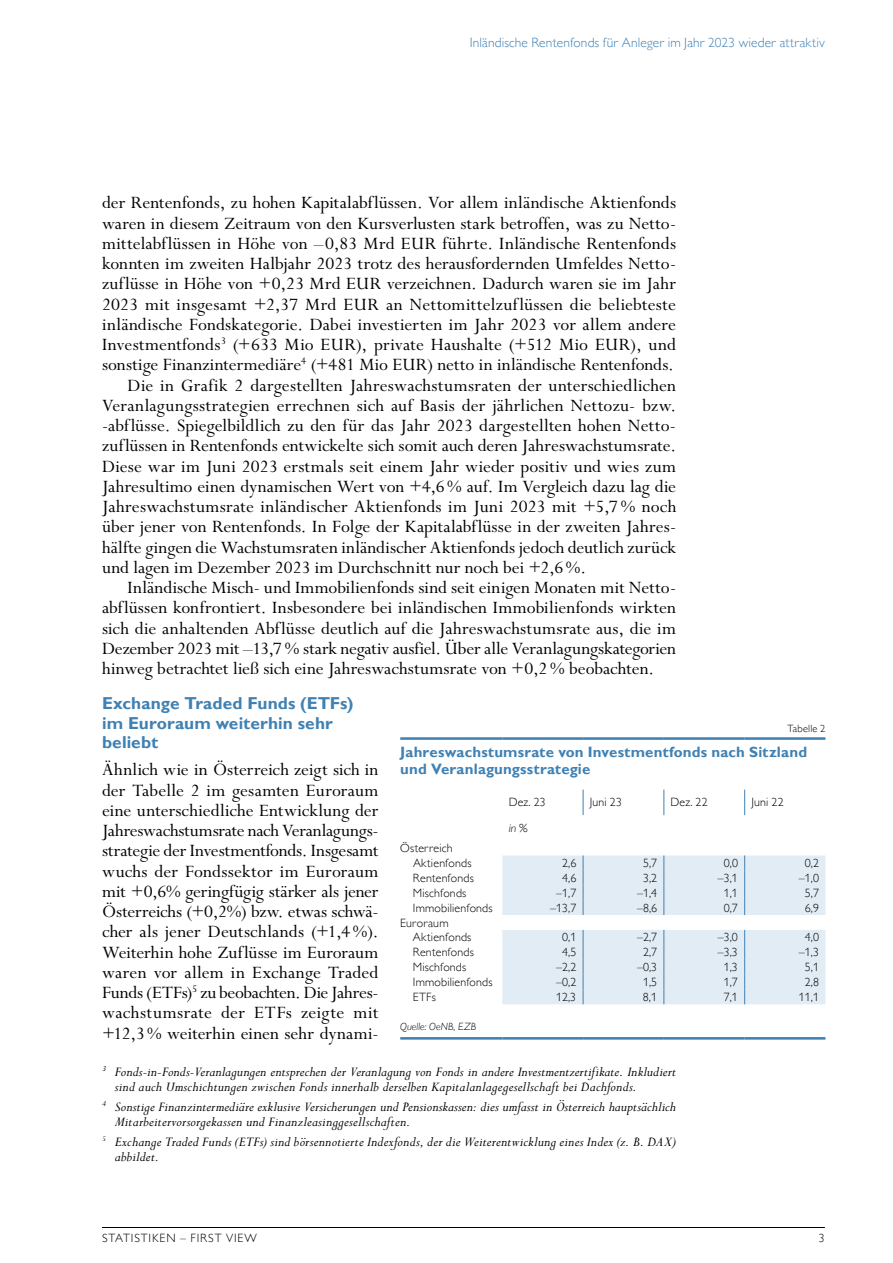
<style>
.page{position:relative;width:893px;height:1263px;background:#fff}
.page>*{position:absolute;margin:0;border:0;box-sizing:border-box;transform-origin:0 0}
.t1{font:19.5px/20.2px "Perpetua Std";letter-spacing:.005em;color:#000;text-align:justify}
.t2{font:700 17.25px/19.5px "Gill Sans MT Pro";letter-spacing:.005em;color:#4081b3}
.t3{font:italic 15px/15px "Perpetua Std";letter-spacing:.01em;color:#000}
.t4{font:700 15px/17px "Gill Sans MT Pro";letter-spacing:.01em;color:#4081b3}
.t5{font:300 13.5px "Gill Sans MT Pro";letter-spacing:.01em;color:#4081b3}
.t6{font:300 12px/14.9px "Gill Sans MT Pro";letter-spacing:.015em;color:#000}
.t7{font:300 12px "Gill Sans MT Pro";letter-spacing:.075em;color:#000}
.t8{font:italic 300 12px "Gill Sans MT Pro";color:#000}
.t9{font:italic 300 10.5px "Gill Sans MT Pro";letter-spacing:.01em;color:#000}
.t10{font:300 10.5px "Gill Sans MT Pro";letter-spacing:.02em;color:#000}
</style>
<div class="page">
<hr style="left:102px;top:1227px;width:723px;height:1px;background:#000">
<svg style="left:502px;top:855px;width:323px;height:149px;background:#e4edf4"></svg>
<hr style="left:400px;top:737px;width:102px;height:3px;background:#4081b3">
<hr style="left:502px;top:737px;width:81px;height:3px;background:#4081b3">
<hr style="left:583px;top:737px;width:81px;height:3px;background:#4081b3">
<hr style="left:664px;top:737px;width:81px;height:3px;background:#4081b3">
<hr style="left:745px;top:737px;width:80px;height:3px;background:#4081b3">
<hr style="left:400px;top:1037px;width:102px;height:3px;background:#4081b3">
<hr style="left:502px;top:1037px;width:81px;height:3px;background:#4081b3">
<hr style="left:583px;top:1037px;width:81px;height:3px;background:#4081b3">
<hr style="left:664px;top:1037px;width:81px;height:3px;background:#4081b3">
<hr style="left:745px;top:1037px;width:80px;height:3px;background:#4081b3">
<svg style="left:583px;top:789px;width:1px;height:26px"></svg>
<svg style="left:664px;top:789px;width:1px;height:26px"></svg>
<svg style="left:744px;top:789px;width:1px;height:26px"></svg>
<svg style="left:583px;top:855px;width:1px;height:60px"></svg>
<svg style="left:664px;top:855px;width:1px;height:60px"></svg>
<svg style="left:744px;top:855px;width:1px;height:60px"></svg>
<svg style="left:583px;top:930px;width:1px;height:74px"></svg>
<svg style="left:664px;top:930px;width:1px;height:74px"></svg>
<svg style="left:744px;top:930px;width:1px;height:74px"></svg>
<p class="t5" style="left:470px;top:35px;width:357px">Inländische Rentenfonds für Anleger im Jahr 2023 wieder attraktiv</p>
<p class="t1" style="left:102px;top:193px;width:576px">der Rentenfonds, zu hohen Kapitalabflüssen. Vor allem inländische Aktienfonds</p>
<p class="t1" style="left:102px;top:214px;width:576px">waren in diesem Zeitraum von den Kursverlusten stark betroffen, was zu Netto-</p>
<p class="t1" style="left:102px;top:234px;width:576px">mittelabflüssen in Höhe von –0,83 Mrd EUR führte. Inländische Rentenfonds</p>
<p class="t1" style="left:102px;top:254px;width:576px">konnten im zweiten Halbjahr 2023 trotz des herausfordernden Umfeldes Netto-</p>
<p class="t1" style="left:102px;top:274px;width:576px">zuflüsse in Höhe von +0,23 Mrd EUR verzeichnen. Dadurch waren sie im Jahr</p>
<p class="t1" style="left:102px;top:295px;width:575px">2023 mit insgesamt +2,37 Mrd EUR an Nettomittelzuflüssen die beliebteste</p>
<p class="t1" style="left:102px;top:315px;width:575px">inländische Fondskategorie. Dabei investierten im Jahr 2023 vor allem andere</p>
<p class="t1" style="left:102px;top:335px;width:576px">Investmentfonds<sup>3</sup> (+633 Mio EUR), private Haushalte (+512 Mio EUR), und</p>
<p class="t1" style="left:102px;top:355px;width:573px">sonstige Finanzintermediäre<sup>4</sup> (+481 Mio EUR) netto in inländische Rentenfonds.</p>
<p class="t1" style="left:128px;top:376px;width:550px">Die in Grafik 2 dargestellten Jahreswachstumsraten der unterschiedlichen</p>
<p class="t1" style="left:102px;top:396px;width:576px">Veranlagungsstrategien errechnen sich auf Basis der jährlichen Nettozu- bzw.</p>
<p class="t1" style="left:102px;top:416px;width:575px">--abflüsse. Spiegelbildlich zu den für das Jahr 2023 dargestellten hohen Netto-</p>
<p class="t1" style="left:102px;top:436px;width:576px">zuflüssen in Rentenfonds entwickelte sich somit auch deren Jahreswachstumsrate.</p>
<p class="t1" style="left:102px;top:457px;width:576px">Diese war im Juni 2023 erstmals seit einem Jahr wieder positiv und wies zum</p>
<p class="t1" style="left:102px;top:477px;width:576px">Jahresultimo einen dynamischen Wert von +4,6 % auf. Im Vergleich dazu lag die</p>
<p class="t1" style="left:102px;top:497px;width:576px">Jahreswachstumsrate inländischer Aktienfonds im Juni 2023 mit +5,7 % noch</p>
<p class="t1" style="left:102px;top:517px;width:576px">über jener von Rentenfonds. In Folge der Kapitalabflüsse in der zweiten Jahres-</p>
<p class="t1" style="left:102px;top:537px;width:576px">hälfte gingen die Wachstumsraten inländischer Aktienfonds jedoch deutlich zurück</p>
<p class="t1" style="left:102px;top:558px;width:486px">und lagen im Dezember 2023 im Durchschnitt nur noch bei +2,6 %.</p>
<p class="t1" style="left:128px;top:578px;width:550px">Inländische Misch- und Immobilienfonds sind seit einigen Monaten mit Netto-</p>
<p class="t1" style="left:102px;top:598px;width:576px">abflüssen konfrontiert. Insbesondere bei inländischen Immobilienfonds wirkten</p>
<p class="t1" style="left:102px;top:618px;width:576px">sich die anhaltenden Abflüsse deutlich auf die Jahreswachstumsrate aus, die im</p>
<p class="t1" style="left:102px;top:639px;width:576px">Dezember 2023 mit –13,7 % stark negativ ausfiel. Über alle Veranlagungskategorien</p>
<p class="t1" style="left:102px;top:659px;width:554px">hinweg betrachtet ließ sich eine Jahreswachstumsrate von +0,2 % beobachten.</p>
<p class="t2" style="left:102px;top:693px;width:253px">Exchange Traded Funds (ETFs) im Euroraum weiterhin sehr beliebt</p>
<p class="t1" style="left:102px;top:760px;width:278px">Ähnlich wie in Österreich zeigt sich in der Tabelle 2 im gesamten Euroraum eine unterschiedliche Entwicklung der Jahreswachstumsrate nach Veranlagungs&shy;strategie der Investmentfonds. Insgesamt wuchs der Fondssektor im Euroraum mit +0,6% geringfügig stärker als jener Österreichs (+0,2%) bzw. etwas schwä&shy;cher als jener Deutschlands (+1,4 %).<br>Weiterhin hohe Zuflüsse im Euroraum waren vor allem in Exchange Traded Funds (ETFs)<sup>5</sup> zu beobachten. Die Jahres&shy;wachstumsrate der ETFs zeigte mit +12,3 % weiterhin einen sehr dynami-</p>
<p class="t3" style="left:115px;top:1064px;width:563px;text-indent:-13px"><sup>3</sup> Fonds-in-Fonds-Veranlagungen entsprechen der Veranlagung von Fonds in andere Investmentzertifikate. Inkludiert sind auch Umschichtungen zwischen Fonds innerhalb derselben Kapitalanlagegesellschaft bei Dachfonds.</p>
<p class="t3" style="left:115px;top:1099px;width:563px;text-indent:-13px"><sup>4</sup> Sonstige Finanzintermediäre exklusive Versicherungen und Pensionskassen: dies umfasst in Österreich hauptsächlich<br>Mitarbeitervorsorgekassen und Finanzleasinggesellschaften.</p>
<p class="t3" style="left:115px;top:1135px;width:563px;text-indent:-13px"><sup>5</sup> Exchange Traded Funds (ETFs) sind börsennotierte Indexfonds, der die Weiterentwicklung eines Index (z. B. DAX) abbildet.</p>
<p class="t10" style="left:787px;top:722px;width:39px">Tabelle 2</p>
<p class="t4" style="left:400px;top:743px;width:408px">Jahreswachstumsrate von Investmentfonds nach Sitzland und Veranlagungsstrategie</p>
<p class="t6" style="left:509px;top:795px;width:39px">Dez. 23</p>
<p class="t6" style="left:590px;top:795px;width:34px">Juni 23</p>
<p class="t6" style="left:671px;top:795px;width:39px">Dez. 22</p>
<p class="t6" style="left:751px;top:795px;width:34px">Juni 22</p>
<p class="t8" style="left:509px;top:821px;width:20px">in %</p>
<p class="t6" style="left:413px;top:840px;width:60px;text-indent:-13px">Österreich<br>Aktienfonds</p>
<p class="t6" style="left:562px;top:855px;width:16px">2,6</p>
<p class="t6" style="left:643px;top:855px;width:16px">5,7</p>
<p class="t6" style="left:724px;top:855px;width:16px">0,0</p>
<p class="t6" style="left:805px;top:855px;width:16px">0,2</p>
<p class="t6" style="left:413px;top:870px;width:62px">Rentenfonds</p>
<p class="t6" style="left:562px;top:870px;width:16px">4,6</p>
<p class="t6" style="left:643px;top:870px;width:16px">3,2</p>
<p class="t6" style="left:718px;top:870px;width:22px">–3,1</p>
<p class="t6" style="left:799px;top:870px;width:22px">–1,0</p>
<p class="t6" style="left:413px;top:885px;width:55px">Mischfonds</p>
<p class="t6" style="left:556px;top:885px;width:22px">–1,7</p>
<p class="t6" style="left:637px;top:885px;width:22px">–1,4</p>
<p class="t6" style="left:724px;top:885px;width:16px">1,1</p>
<p class="t6" style="left:805px;top:885px;width:16px">5,7</p>
<p class="t6" style="left:413px;top:900px;width:81px">Immobilienfonds</p>
<p class="t6" style="left:550px;top:900px;width:28px">–13,7</p>
<p class="t6" style="left:637px;top:900px;width:22px">–8,6</p>
<p class="t6" style="left:724px;top:900px;width:16px">0,7</p>
<p class="t6" style="left:805px;top:900px;width:16px">6,9</p>
<p class="t6" style="left:413px;top:915px;width:60px;text-indent:-13px">Euroraum<br>Aktienfonds</p>
<p class="t6" style="left:562px;top:930px;width:16px">0,1</p>
<p class="t6" style="left:637px;top:930px;width:22px">–2,7</p>
<p class="t6" style="left:718px;top:930px;width:22px">–3,0</p>
<p class="t6" style="left:805px;top:930px;width:16px">4,0</p>
<p class="t6" style="left:413px;top:945px;width:62px">Rentenfonds</p>
<p class="t6" style="left:562px;top:945px;width:16px">4,5</p>
<p class="t6" style="left:643px;top:945px;width:16px">2,7</p>
<p class="t6" style="left:718px;top:945px;width:22px">–3,3</p>
<p class="t6" style="left:799px;top:945px;width:22px">–1,3</p>
<p class="t6" style="left:413px;top:959px;width:55px">Mischfonds</p>
<p class="t6" style="left:556px;top:959px;width:22px">–2,2</p>
<p class="t6" style="left:637px;top:959px;width:22px">–0,3</p>
<p class="t6" style="left:724px;top:959px;width:16px">1,3</p>
<p class="t6" style="left:805px;top:959px;width:16px">5,1</p>
<p class="t6" style="left:413px;top:974px;width:81px">Immobilienfonds</p>
<p class="t6" style="left:556px;top:974px;width:22px">–0,2</p>
<p class="t6" style="left:643px;top:974px;width:16px">1,5</p>
<p class="t6" style="left:724px;top:974px;width:16px">1,7</p>
<p class="t6" style="left:805px;top:974px;width:16px">2,8</p>
<p class="t6" style="left:413px;top:989px;width:25px">ETFs</p>
<p class="t6" style="left:556px;top:989px;width:22px">12,3</p>
<p class="t6" style="left:643px;top:989px;width:16px">8,1</p>
<p class="t6" style="left:724px;top:989px;width:16px">7,1</p>
<p class="t6" style="left:799px;top:989px;width:22px">11,1</p>
<p class="t9" style="left:400px;top:1020px;width:77px">Quelle: OeNB, EZB</p>
<p class="t7" style="left:102px;top:1231px;width:156px">STATISTIKEN – FIRST VIEW</p>
<p class="t6" style="left:819px;top:1230px;width:7px">3</p>
</div>
